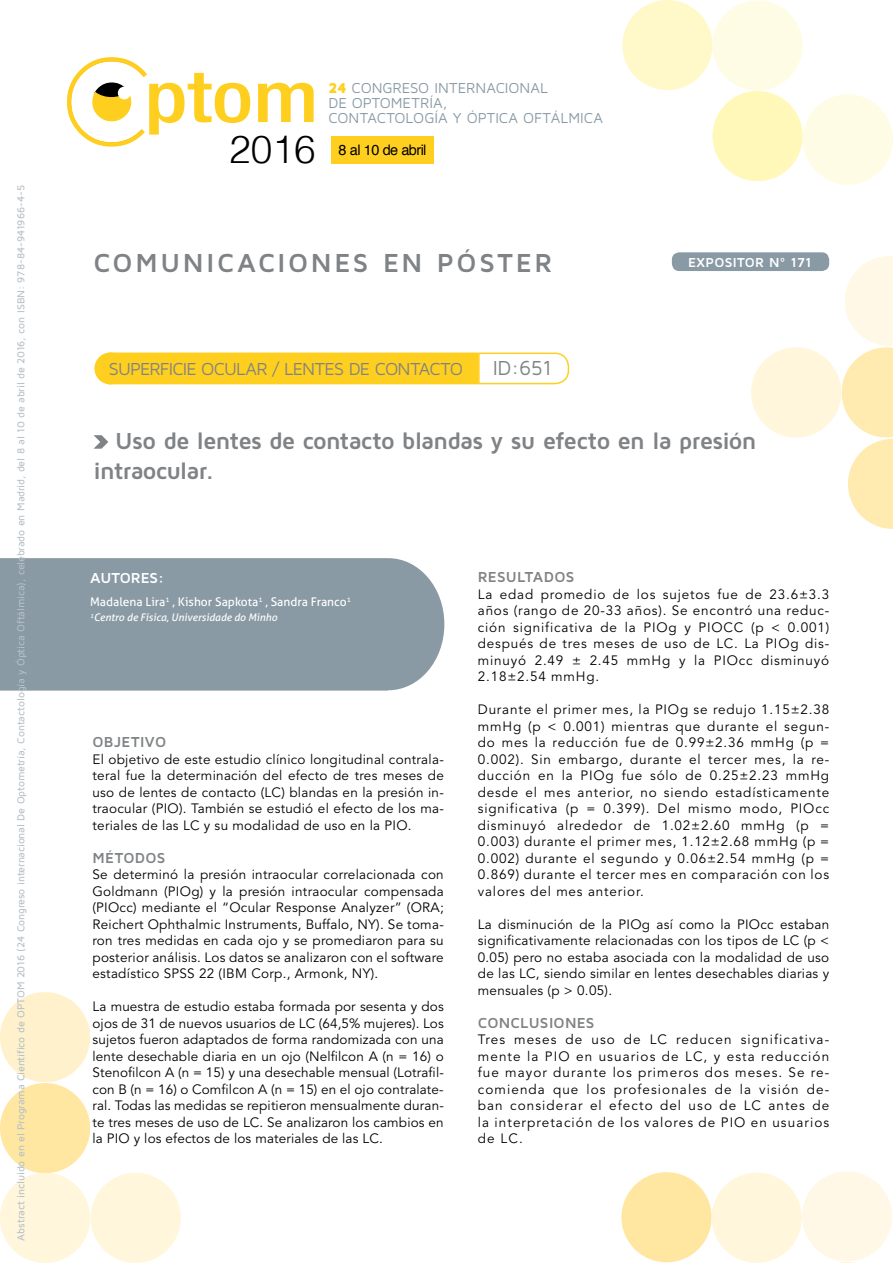
<style>
.page{position:relative;width:893px;height:1263px;background:#fff}
.page>*{position:absolute;margin:0;border:0;box-sizing:border-box;transform-origin:0 0}
.t1{font:300 38.85px "Helvetica";color:#000}
.t2{font:700 27px "Maven Pro";letter-spacing:.095em;color:#808385}
.t3{font:700 24px/30px "Maven Pro";letter-spacing:-.025em;color:#808385}
.t4{font:21px "Maven Pro";color:#808385}
.t5{font:18px "Maven Pro";letter-spacing:-.045em;color:#808385}
.t6{font:700 15px "Maven Pro";letter-spacing:.015em;color:#808385}
.t7{font:700 15px "Maven Pro";letter-spacing:.005em;color:#fff}
.t8{font:14.85px/14.9px "Maven Pro";letter-spacing:-.005em;color:#899aa5}
.t9{font:14.55px "Helvetica";letter-spacing:-.04em;color:#000}
.t10{font:13.5px/16.5px "Avenir LT Std";letter-spacing:.02em;color:#000;text-align:justify}
.t11{font:700 13.5px "Maven Pro";letter-spacing:.005em;color:#fff}
.t12{font:12px "Aller";color:#fff}
.t13{font:500 10.5px "Maven Pro";letter-spacing:-.015em;color:#b6c0c7}
.t14{font:italic 10.5px "Aller";color:#fff}
.s1{font-weight:900;color:#ffcf1f}
</style>
<div class="page">
<div style="left:331px;top:136px;width:103px;height:28px;background:#ffcf1f"></div>
<div style="left:803px;top:94px;width:90px;height:91px;background:#fffce5;border-radius:50%"></div>
<div style="left:622px;top:0;width:90px;height:90px;background:#fff9c9;border-radius:50%"></div>
<div style="left:712px;top:91px;width:91px;height:90px;background:#fff8b9;border-radius:50%"></div>
<div style="left:712px;top:0;width:91px;height:91px;background:#fffce5;border-radius:50%"></div>
<svg style="left:258px;top:83px;width:56px;height:39px"></svg>
<svg style="left:67px;top:57px;width:183px;height:90px"></svg>
<div style="left:802px;top:1171px;width:90px;height:90px;background:#fff8e6;border-radius:50%"></div>
<div style="left:621px;top:1172px;width:91px;height:90px;background:#ffe7a2;border-radius:50%"></div>
<div style="left:712px;top:1172px;width:90px;height:91px;background:#fff6dc;border-radius:50%"></div>
<div style="left:0;top:992px;width:90px;height:90px;background:#fff1cc;border-radius:50%"></div>
<div style="left:0;top:1083px;width:90px;height:90px;background:#ffe7a2;border-radius:50%"></div>
<div style="left:0;top:1173px;width:90px;height:90px;background:#fff6dc;border-radius:50%"></div>
<div style="left:91px;top:1173px;width:90px;height:90px;background:#fff6dc;border-radius:50%"></div>
<svg style="left:842px;top:256px;width:51px;height:273px"></svg>
<div style="left:751px;top:347px;width:90px;height:90px;background:#fff6dc;border-radius:50%"></div>
<div style="left:672px;top:252px;width:157px;height:19px;background:#899aa5;border-radius:8px"></div>
<div style="left:94px;top:352px;width:32px;height:32px;background:#ffcf1f;border-radius:50%"></div>
<div style="left:109px;top:353px;width:369px;height:31px;background:#ffcf1f"></div>
<svg style="left:477px;top:352px;width:93px;height:33px"></svg>
<svg style="left:839px;top:1262px;width:17px;height:1px"></svg>
<svg style="left:94px;top:435px;width:14px;height:14px"></svg>
<div style="left:0;top:558px;width:444px;height:133px;background:#899aa5"></div>
<p class="t13" style="left:14px;top:1240px;width:1057px;rotate:-90deg">Abstract incluido en el Programa Científico de OPTOM 2016 (24 Congreso internacional De Optometría, Contactología y Óptica Oftálmica), celebrado en Madrid, del 8 al 10 de abril de 2016, con ISBN: 978-84-941966-4-5</p>
<p class="t8" style="left:328px;top:80px;width:276px"><span class="s1">24</span> CONGRESO INTERNACIONAL<br>DE OPTOMETRÍA,<br>CONTACTOLOGÍA Y ÓPTICA OFTÁLMICA</p>
<h1 class="t1" style="left:229px;top:118px;width:88px">2016</h1>
<p class="t9" style="left:339px;top:138px;width:89px">8 al 10 de abril</p>
<h2 class="t2" style="left:93px;top:245px;width:308px">comunicaciones EN</h2>
<h2 class="t2" style="left:437px;top:245px;width:117px">PÓSTER</h2>
<h3 class="t5" style="left:109px;top:358px;width:356px">SUPERFICIE OCULAR / LENTES DE CONTACTO</h3>
<h3 class="t4" style="left:493px;top:355px;width:61px">ID:651</h3>
<p class="t11" style="left:688px;top:254px;width:125px">EXPOSITOR N º 171</p>
<h3 class="t3" style="left:94px;top:424px;width:665px;text-indent:22px">U so de lentes de contacto blandas y su efecto en la presión intraocular.</h3>
<p class="t7" style="left:90px;top:568px;width:76px">Autores:</p>
<p class="t12" style="left:90px;top:595px;width:262px">Madalena Lira<sup>1</sup> , Kishor Sapkota<sup>1</sup> , Sandra Franco<sup>1</sup></p>
<p class="t14" style="left:90px;top:611px;width:189px"><sup>1</sup>Centro de Física, Universidade do Minho</p>
<p class="t6" style="left:92px;top:732px;width:75px">Objetivo</p>
<p class="t10" style="left:92px;top:751px;width:353px">El objetivo de este estudio clínico longitudinal contrala&shy;teral fue la determinación del efecto de tres meses de uso de lentes de contacto (LC) blandas en la presión in&shy;traocular (PIO). También se estudió el efecto de los ma&shy;teriales de las LC y su modalidad de uso en la PIO.</p>
<p class="t6" style="left:92px;top:848px;width:75px">M étodos</p>
<p class="t10" style="left:92px;top:866px;width:353px">Se determinó la presión intraocular correlacionada con Goldmann (PIOg) y la presión intraocular compensada (PIOcc) mediante el “Ocular Response Analyzer” (ORA; Reichert Ophthalmic Instruments, Buffalo, NY). Se toma&shy;ron tres medidas en cada ojo y se promediaron para su posterior análisis. Los datos se analizaron con el software estadístico SPSS 22 (IBM Corp., Armonk, NY).</p>
<p class="t10" style="left:92px;top:998px;width:353px">La muestra de estudio estaba formada por sesenta y dos ojos de 31 de nuevos usuarios de LC (64,5% mujeres). Los sujetos fueron adaptados de forma randomizada con una lente desechable diaria en un ojo (Nelfilcon A (n = 16) o Stenofilcon A (n = 15) y una desechable mensual (Lotrafil&shy;con B (n = 16) o Comfilcon A (n = 15) en el ojo contralate&shy;ral. Todas las medidas se repitieron mensualmente duran&shy;te tres meses de uso de LC. Se analizaron los cambios en la PIO y los efectos de los materiales de las LC.</p>
<p class="t6" style="left:478px;top:567px;width:98px">Resultados</p>
<p class="t10" style="left:478px;top:586px;width:353px">La edad promedio de los sujetos fue de 23.6±3.3 años (rango de 20-33 años). Se encontró una reduc&shy;ción significativa de la PIOg y PIOCC (p &lt; 0.001) después de tres meses de uso de LC. La PIOg dis&shy;minuyó 2.49 ± 2.45 mmHg y la PIOcc disminuyó 2.18±2.54 mmHg.</p>
<p class="t10" style="left:478px;top:701px;width:353px">Durante el primer mes, la PIOg se redujo 1.15±2.38 mmHg (p &lt; 0.001) mientras que durante el segun&shy;do mes la reducción fue de 0.99±2.36 mmHg (p = 0.002). Sin embargo, durante el tercer mes, la re&shy;ducción en la PIOg fue sólo de 0.25±2.23 mmHg desde el mes anterior, no siendo estadísticamente significativa (p = 0.399). Del mismo modo, PIOcc disminuyó alrededor de 1.02±2.60 mmHg (p = 0.003) durante el primer mes, 1.12±2.68 mmHg (p = 0.002) durante el segundo y 0.06±2.54 mmHg (p = 0.869) durante el tercer mes en comparación con los valores del mes anterior.</p>
<p class="t10" style="left:478px;top:916px;width:353px">La disminución de la PIOg así como la PIOcc estaban significativamente relacionadas con los tipos de LC (p &lt; 0.05) pero no estaba asociada con la modalidad de uso de las LC, siendo similar en lentes desechables diarias y mensuales (p &gt; 0.05).</p>
<p class="t6" style="left:478px;top:1013px;width:118px">Conclusiones</p>
<p class="t10" style="left:478px;top:1031px;width:353px">Tres meses de uso de LC reducen significativa&shy;mente la PIO en usuarios de LC, y esta reducción fue mayor durante los primeros dos meses. Se re&shy;comienda que los profesionales de la visión de&shy;ban considerar el efecto del uso de LC antes de la interpretación de los valores de PIO en usuarios de LC.</p>
</div>
